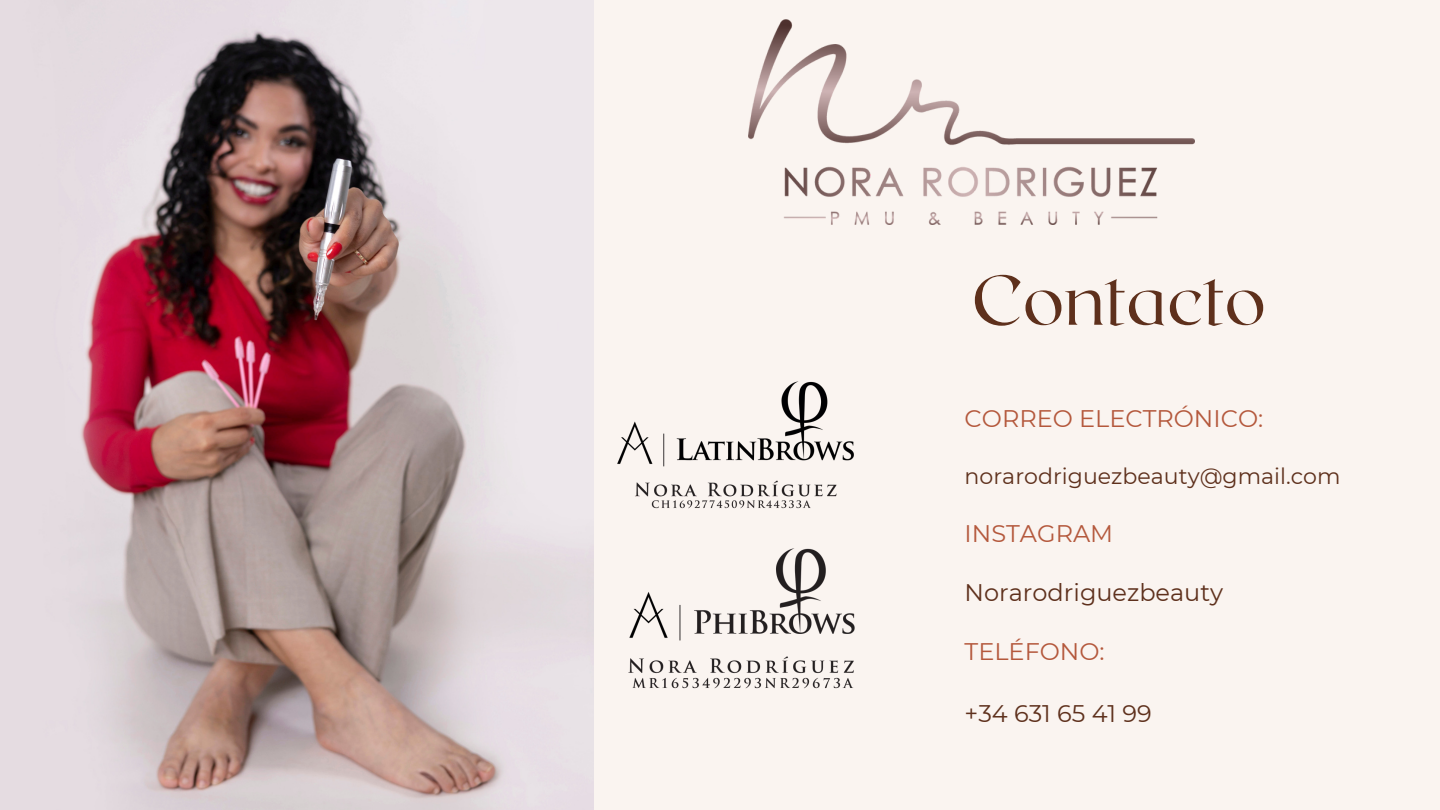
<style>
.page{position:relative;width:1440px;height:810px;background:#faf4f0}
.page>*{position:absolute;margin:0;border:0;box-sizing:border-box;transform-origin:0 0}
.t1{font:300 69.9px "Roxborough CF";color:#5e301c}
.t2{font:24px "Montserrat";color:#b4583c}
.t3{font:24px "Montserrat";color:#5e301c}
.t4{font:22.1px "Montserrat";color:#5e301c}
</style>
<div class="page">
<img style="left:0;top:0;width:593px;height:810px">
<img style="left:593px;top:348px;width:261px;height:187px">
<img style="left:606px;top:511px;width:249px;height:178px">
<img style="left:748px;top:20px;width:447px;height:205px">
<p class="t1" style="left:972px;top:255px;width:296px">Contacto</p>
<p class="t2" style="left:965px;top:403px;width:300px">CORREO ELECTRÓNICO:</p>
<p class="t4" style="left:965px;top:462px;width:377px">norarodriguezbeauty@gmail.com</p>
<p class="t2" style="left:965px;top:519px;width:150px">INSTAGRAM</p>
<p class="t3" style="left:965px;top:578px;width:260px">Norarodriguezbeauty</p>
<p class="t2" style="left:965px;top:637px;width:142px">TELÉFONO:</p>
<p class="t3" style="left:965px;top:699px;width:189px">+34 631 65 41 99</p>
</div>
